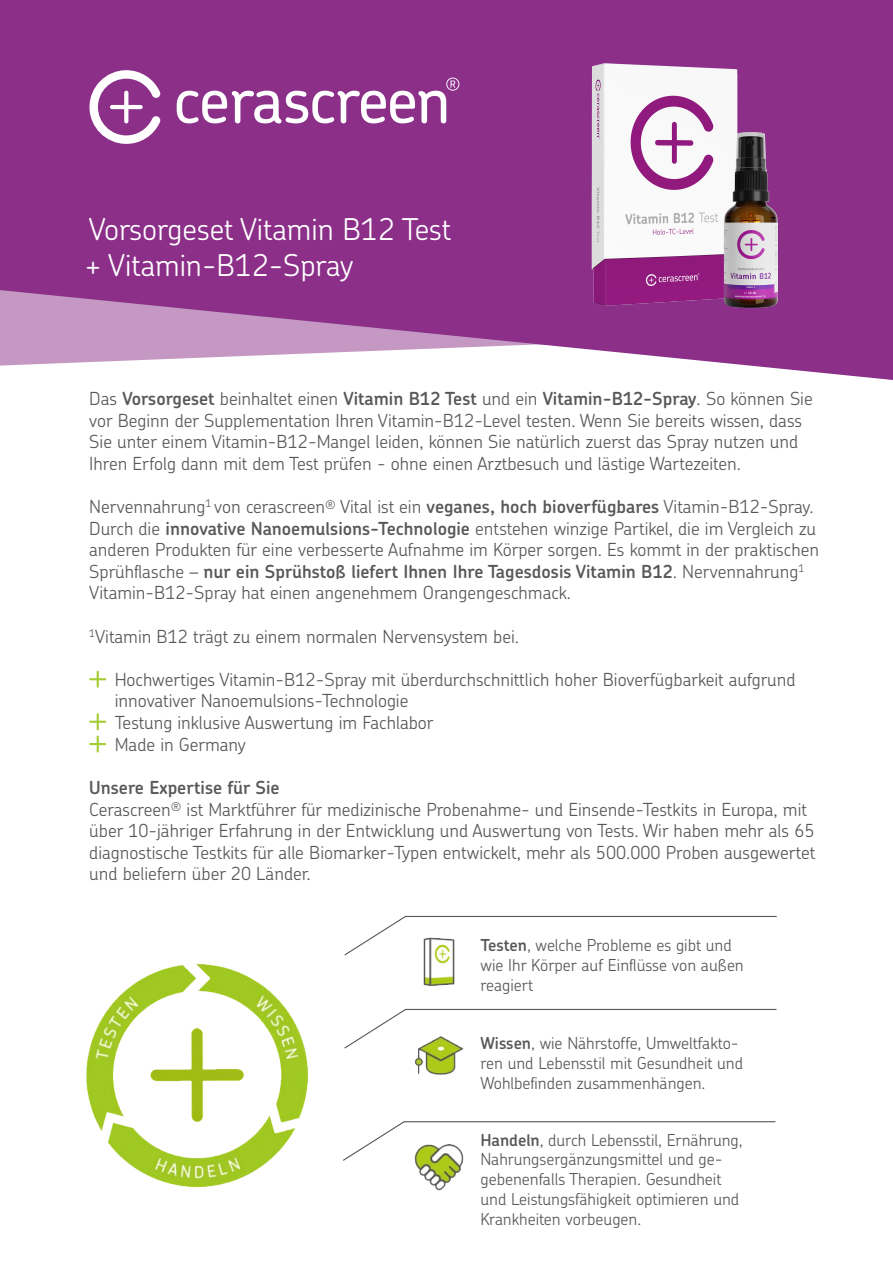
<style>
.page{position:relative;width:893px;height:1263px;background:#fff}
.page>*{position:absolute;margin:0;border:0;box-sizing:border-box;transform-origin:0 0}
.t1{font:300 30px "Chevin Std";color:#fff}
.t2{font:300 18px/21.6px "Chevin Std";color:#57585a}
.t3{font:600 18px "Chevin Std";color:#57585a}
.t4{font:300 16.5px/19.8px "Chevin Std";color:#57585a}
.s1{font-weight:600}
</style>
<div class="page">
<svg style="left:0;top:0;width:893px;height:380px;background:#984796"></svg>
<svg style="left:89px;top:70px;width:72px;height:74px"></svg>
<svg style="left:177px;top:78px;width:282px;height:45px"></svg>
<img style="left:86px;top:937px;width:691px;height:254px">
<img style="left:555px;top:54px;width:263px;height:263px">
<svg style="left:343px;top:1008px;width:64px;height:41px"></svg>
<svg style="left:342px;top:1120px;width:64px;height:42px"></svg>
<svg style="left:343px;top:915px;width:64px;height:41px"></svg>
<hr style="left:405px;top:1009px;width:371px;height:1px;background:#57585a">
<hr style="left:405px;top:916px;width:372px;height:1px;background:#57585a">
<hr style="left:404px;top:1121px;width:371px;height:1px;background:#57585a">
<svg style="left:89px;top:671px;width:17px;height:17px"></svg>
<svg style="left:89px;top:713px;width:17px;height:39px"></svg>
<p class="t1" style="left:89px;top:209px;width:364px">Vorsorgeset Vitamin B12 Test</p>
<p class="t1" style="left:85px;top:245px;width:270px">+ Vitamin-B12-Spray</p>
<p class="t2" style="left:89px;top:387px;width:725px">Das <span class="s1">Vorsorgeset</span> beinhaltet einen <span class="s1">Vitamin B12 Test</span> und ein <span class="s1">Vitamin-B12-Spray</span>. So können Sie vor Beginn der Supplementation Ihren Vitamin-B12-Level testen. Wenn Sie bereits wissen, dass Sie unter einem Vitamin-B12-Mangel leiden, können Sie natürlich zuerst das Spray nutzen und Ihren Erfolg dann mit dem Test prüfen - ohne einen Arztbesuch und lästige Wartezeiten.</p>
<p class="t2" style="left:89px;top:495px;width:731px">Nervennahrung<sup>1</sup> von cerascreen<sup>®</sup> Vital ist ein <span class="s1">veganes, hoch bioverfügbares</span> Vitamin-B12-Spray.<br>Durch die <span class="s1">innovative Nanoemulsions-Technologie</span> entstehen winzige Partikel, die im Vergleich zu anderen Produkten für eine verbesserte Aufnahme im Körper sorgen. Es kommt in der praktischen Sprühflasche – <span class="s1">nur ein Sprühstoß liefert Ihnen Ihre Tagesdosis Vitamin B12</span>. Nervennahrung<sup>1<br></sup>Vitamin-B12-Spray hat einen angenehmem Orangengeschmack.</p>
<p class="t2" style="left:89px;top:625px;width:431px"><sup>1</sup>Vitamin B12 trägt zu einem normalen Nervensystem bei.</p>
<p class="t2" style="left:115px;top:668px;width:682px">Hochwertiges Vitamin-B12-Spray mit überdurchschnittlich hoher Bioverfügbarkeit aufgrund innovativer Nanoemulsions-Technologie</p>
<p class="t2" style="left:115px;top:711px;width:320px">Testung inklusive Auswertung im Fachlabor</p>
<p class="t2" style="left:115px;top:733px;width:133px">Made in Germany</p>
<p class="t3" style="left:89px;top:775px;width:192px">Unsere Expertise für Sie</p>
<p class="t2" style="left:89px;top:798px;width:719px">Cerascreen<sup>®</sup> ist Marktführer für medizinische Probenahme- und Einsende-Testkits in Europa, mit</p>
<p class="t2" style="left:89px;top:819px;width:727px">über 10-jähriger Erfahrung in der Entwicklung und Auswertung von Tests. Wir haben mehr als 65</p>
<p class="t2" style="left:89px;top:841px;width:728px">diagnostische Testkits für alle Biomarker-Typen entwickelt, mehr als 500.000 Proben ausgewertet</p>
<p class="t2" style="left:89px;top:862px;width:223px">und beliefern über 20 Länder.</p>
<p class="t4" style="left:480px;top:935px;width:265px"><span class="s1">Testen</span>, welche Probleme es gibt und wie Ihr Körper auf Einflüsse von außen reagiert</p>
<p class="t4" style="left:480px;top:1032px;width:264px"><span class="s1">Wissen</span>, wie Nährstoffe, Umweltfakto&shy;ren und Lebensstil mit Gesundheit und<br>Wohlbefinden zusammenhängen.</p>
<p class="t4" style="left:480px;top:1129px;width:264px"><span class="s1">Handeln</span>, durch Lebensstil, Ernährung, Nahrungsergänzungsmittel und ge&shy;gebenenfalls Therapien. Gesundheit und Leistungsfähigkeit optimieren und Krankheiten vorbeugen.</p>
</div>
